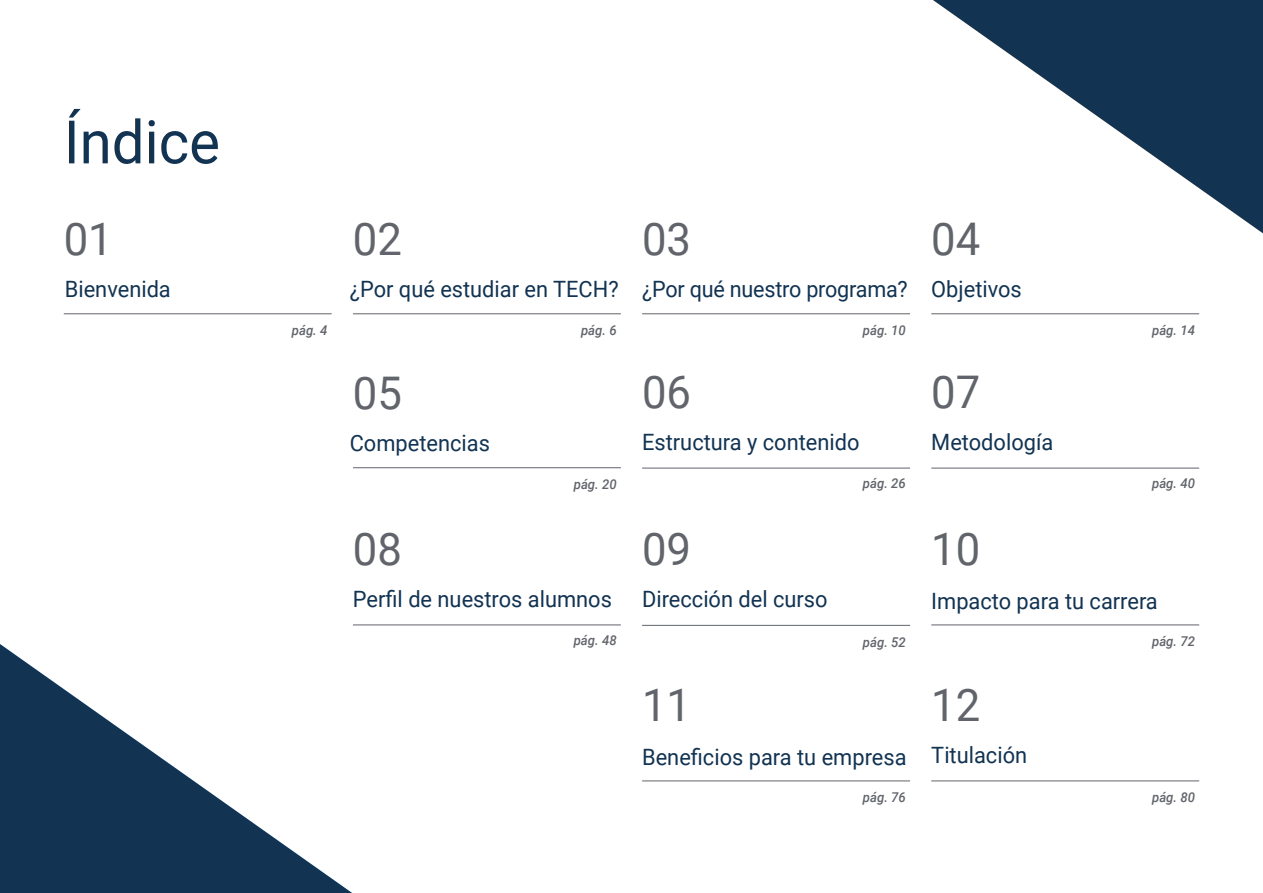
<style>
.page{position:relative;width:1263px;height:893px;background:#fff}
.page>*{position:absolute;margin:0;border:0;box-sizing:border-box;transform-origin:0 0}
.t1{font:60px "Roboto";color:#123352}
.t2{font:45px "Roboto";color:#61646a}
.t3{font:22.5px "Roboto";color:#123352}
.t4{font:22.5px "Roboto";color:#123352;scale:.96 1}
.t5{font:italic 500 13.5px "Roboto";color:#61646a}
</style>
<div class="page">
<svg style="left:933px;top:0;width:330px;height:233px"></svg>
<hr style="left:64px;top:313px;width:268px;height:1px;background:#61646a">
<hr style="left:642px;top:468px;width:268px;height:1px;background:#61646a">
<hr style="left:931px;top:624px;width:268px;height:1px;background:#61646a">
<hr style="left:353px;top:313px;width:268px;height:1px;background:#61646a">
<hr style="left:353px;top:467px;width:268px;height:1px;background:#61646a">
<hr style="left:931px;top:468px;width:268px;height:1px;background:#61646a">
<hr style="left:642px;top:780px;width:268px;height:1px;background:#61646a">
<hr style="left:931px;top:780px;width:268px;height:1px;background:#61646a">
<hr style="left:642px;top:313px;width:268px;height:1px;background:#61646a">
<hr style="left:353px;top:624px;width:268px;height:1px;background:#61646a">
<hr style="left:931px;top:313px;width:268px;height:1px;background:#61646a">
<svg style="left:0;top:644px;width:352px;height:249px"></svg>
<hr style="left:642px;top:625px;width:268px;height:1px;background:#61646a">
<h1 class="t1" style="left:64px;top:100px;width:158px">Índice</h1>
<h2 class="t2" style="left:64px;top:207px;width:51px">01</h2>
<p class="t3" style="left:65px;top:273px;width:108px">Bienvenida</p>
<p class="t5" style="left:292px;top:321px;width:37px">pág. 4</p>
<h2 class="t2" style="left:353px;top:207px;width:51px">02</h2>
<h2 class="t2" style="left:642px;top:207px;width:51px">03</h2>
<h2 class="t2" style="left:931px;top:207px;width:51px">04</h2>
<p class="t3" style="left:350px;top:273px;width:270px">¿Por qué estudiar en TECH?</p>
<p class="t4" style="left:642px;top:273px;width:278px">¿Por qué nuestro programa?</p>
<p class="t3" style="left:931px;top:273px;width:92px">Objetivos</p>
<p class="t5" style="left:581px;top:321px;width:37px">pág. 6</p>
<p class="t5" style="left:863px;top:321px;width:44px">pág. 10</p>
<p class="t5" style="left:1152px;top:321px;width:44px">pág. 14</p>
<h2 class="t2" style="left:353px;top:361px;width:51px">05</h2>
<h2 class="t2" style="left:642px;top:361px;width:51px">06</h2>
<h2 class="t2" style="left:931px;top:361px;width:51px">07</h2>
<p class="t3" style="left:350px;top:427px;width:142px">Competencias</p>
<p class="t3" style="left:642px;top:426px;width:219px">Estructura y contenido</p>
<p class="t3" style="left:931px;top:426px;width:123px">Metodología</p>
<h2 class="t2" style="left:353px;top:517px;width:51px">08</h2>
<p class="t5" style="left:863px;top:474px;width:44px">pág. 26</p>
<p class="t5" style="left:574px;top:475px;width:44px">pág. 20</p>
<p class="t5" style="left:1152px;top:474px;width:44px">pág. 40</p>
<h2 class="t2" style="left:642px;top:518px;width:51px">09</h2>
<h2 class="t2" style="left:931px;top:517px;width:51px">10</h2>
<p class="t3" style="left:353px;top:583px;width:261px">Perfil de nuestros alumnos</p>
<p class="t5" style="left:574px;top:631px;width:44px">pág. 48</p>
<p class="t3" style="left:642px;top:583px;width:187px">Dirección del curso</p>
<p class="t3" style="left:931px;top:585px;width:228px">Impacto para tu carrera</p>
<p class="t5" style="left:863px;top:633px;width:44px">pág. 52</p>
<p class="t5" style="left:1152px;top:632px;width:44px">pág. 72</p>
<h2 class="t2" style="left:642px;top:673px;width:51px">11</h2>
<h2 class="t2" style="left:931px;top:674px;width:51px">12</h2>
<p class="t3" style="left:642px;top:741px;width:266px">Beneficios para tu empresa</p>
<p class="t3" style="left:931px;top:739px;width:97px">Titulación</p>
<p class="t5" style="left:863px;top:788px;width:44px">pág. 76</p>
<p class="t5" style="left:1152px;top:788px;width:44px">pág. 80</p>
</div>
